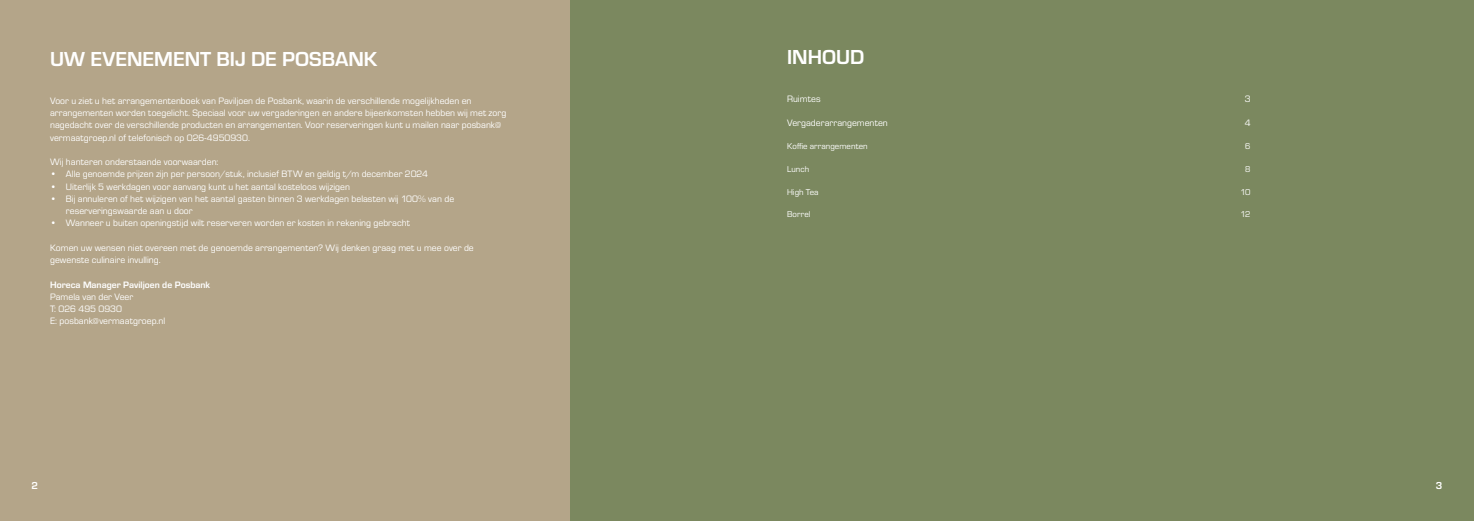
<style>
.page{position:relative;width:1474px;height:521px;background:#fff}
.page>*{position:absolute;margin:0;border:0;box-sizing:border-box;transform-origin:0 0}
.t1{font:700 21px "Eurostile";color:#fff}
.t2{font:700 10.5px "Eurostile";color:#fff}
.t3{font:9.62px/12.2px "Eurostile";color:#fff}
.t4{font:700 9.62px "Eurostile";color:#fff}
.t5{font:8.75px "Eurostile";letter-spacing:.005em;color:#fff}
</style>
<div class="page">
<div style="left:361px;top:0;width:1112px;height:521px;background:#7b885f"></div>
<div style="left:0;top:0;width:569px;height:521px;background:#b4a589"></div>
<h1 class="t1" style="left:50px;top:44px;width:329px">UW EVENEMENT BIJ DE POSBANK</h1>
<p class="t3" style="left:50px;top:94px;width:458px">Voor u ziet u het arrangementenboek van Paviljoen de Posbank, waarin de verschillende mogelijkheden en arrangementen worden toegelicht. Speciaal voor uw vergaderingen en andere bijeenkomsten hebben wij met zorg nagedacht over de verschillende producten en arrangementen. Voor reserveringen kunt u mailen naar posbank@ vermaatgroep.nl of telefonisch op 026-4950930.</p>
<p class="t3" style="left:50px;top:155px;width:170px">Wij hanteren onderstaande voorwaarden:</p>
<p class="t3" style="left:50px;top:168px;width:379px">• Alle genoemde prijzen zijn per persoon/stuk, inclusief BTW en geldig t/m december 2024</p>
<p class="t3" style="left:50px;top:180px;width:301px">• Uiterlijk 5 werkdagen voor aanvang kunt u het aantal kosteloos wijzigen</p>
<p class="t3" style="left:66px;top:192px;width:390px;text-indent:-16px">• Bij annuleren of het wijzigen van het aantal gasten binnen 3 werkdagen belasten wij 100% van de reserveringswaarde aan u door</p>
<p class="t3" style="left:50px;top:217px;width:361px">• Wanneer u buiten openingstijd wilt reserveren worden er kosten in rekening gebracht</p>
<p class="t3" style="left:50px;top:241px;width:425px">Komen uw wensen niet overeen met de genoemde arrangementen? Wij denken graag met u mee over de gewenste culinaire invulling.</p>
<p class="t4" style="left:50px;top:278px;width:162px">Horeca Manager Paviljoen de Posbank</p>
<p class="t3" style="left:50px;top:290px;width:117px">Pamela van der Veer<br>T: 026 495 0930<br>E: posbank@vermaatgroep.nl</p>
<h1 class="t1" style="left:787px;top:42px;width:79px">INHOUD</h1>
<p class="t3" style="left:787px;top:92px;width:35px">Ruimtes</p>
<p class="t3" style="left:1244px;top:92px;width:7px">3</p>
<p class="t3" style="left:787px;top:116px;width:102px">Vergaderarrangementen</p>
<p class="t3" style="left:1244px;top:116px;width:7px">4</p>
<p class="t5" style="left:787px;top:140px;width:82px">Koffie arrangementen</p>
<p class="t5" style="left:1245px;top:140px;width:7px">6</p>
<p class="t5" style="left:787px;top:163px;width:24px">Lunch</p>
<p class="t5" style="left:1245px;top:163px;width:7px">8</p>
<p class="t5" style="left:787px;top:186px;width:33px">High Tea</p>
<p class="t5" style="left:1240px;top:186px;width:12px">10</p>
<p class="t5" style="left:787px;top:208px;width:25px">Borrel</p>
<p class="t5" style="left:1240px;top:208px;width:12px">12</p>
<p class="t2" style="left:32px;top:478px;width:8px">2</p>
<p class="t2" style="left:1435px;top:478px;width:8px">3</p>
</div>
